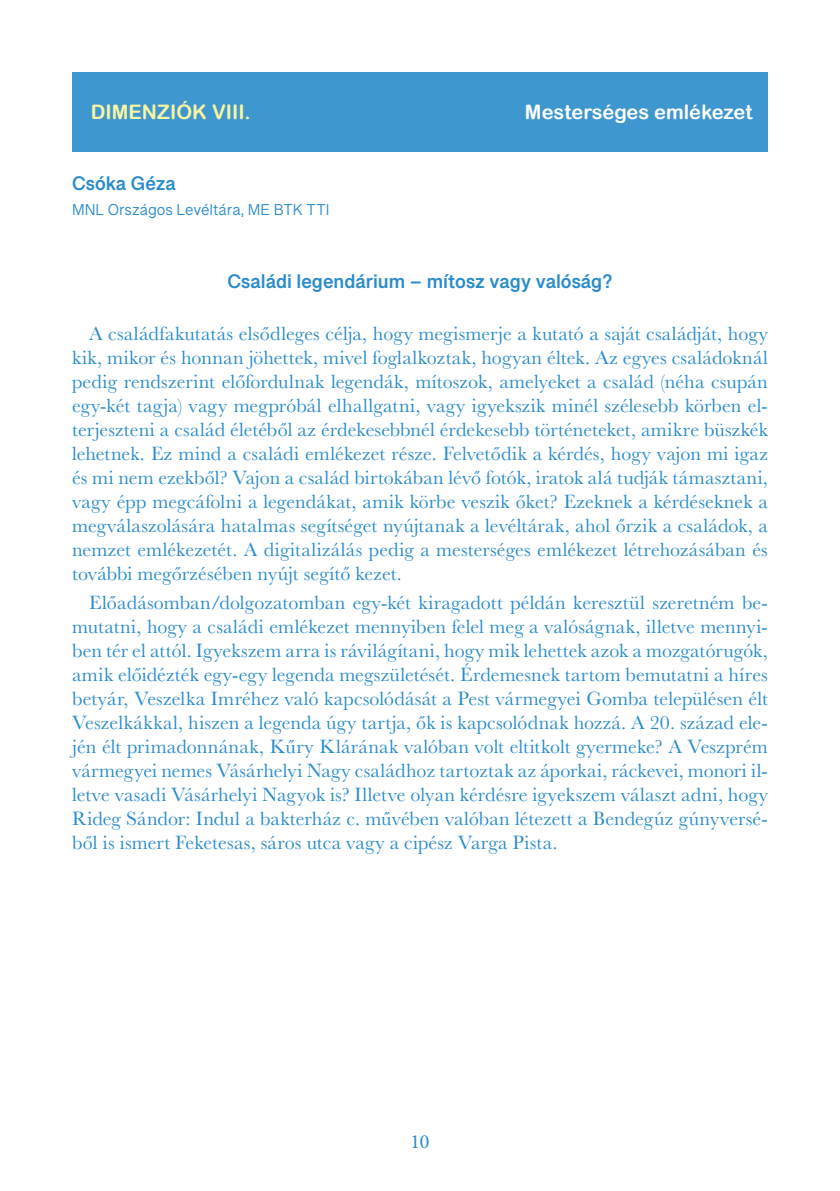
<style>
.page{position:relative;width:840px;height:1191px;background:#fff}
.page>*{position:absolute;margin:0;border:0;box-sizing:border-box;transform-origin:0 0}
.t1{font:20px/24px "Baskerville";letter-spacing:.005em;color:#2a8ccb;text-align:justify}
.t2{font:700 20px "Grantha Sangam MN";color:#2a8ccb}
.t3{font:20px "Arial Rounded MT Bold";color:#fff}
.t4{font:20px "Arial Rounded MT Bold";color:#f8f4a2}
.t5{font:20px "Minion Pro";color:#2a8ccb}
.t6{font:16px "Grantha Sangam MN";color:#2a8ccb}
</style>
<div class="page">
<div style="left:72px;top:72px;width:695px;height:79px;background:#3f97d0"></div>
<p class="t4" style="left:91px;top:100px;width:161px">DIMENZIÓK VIII.</p>
<p class="t3" style="left:524px;top:100px;width:229px">Mesterséges emlékezet</p>
<p class="t2" style="left:72px;top:172px;width:105px">Csóka Géza</p>
<p class="t6" style="left:72px;top:200px;width:259px">MNL Országos Levéltára, ME BTK TTI</p>
<p class="t2" style="left:227px;top:269px;width:386px">Családi legendárium – mítosz vagy valóság?</p>
<p class="t1" style="left:72px;top:321px;width:697px;text-indent:17px">A családfakutatás elsődleges célja, hogy megismerje a kutató a saját családját, hogy kik, mikor és honnan jöhettek, mivel foglalkoztak, hogyan éltek. Az egyes családoknál pedig rendszerint előfordulnak legendák, mítoszok, amelyeket a család (néha csupán egy-két tagja) vagy megpróbál elhallgatni, vagy igyekszik minél szélesebb körben el&shy;terjeszteni a család életéből az érdekesebbnél érdekesebb történeteket, amikre büszkék lehetnek. Ez mind a családi emlékezet része. Felvetődik a kérdés, hogy vajon mi igaz és mi nem ezekből? Vajon a család birtokában lévő fotók, iratok alá tudják támasztani, vagy épp megcáfolni a legendákat, amik körbe veszik őket? Ezeknek a kérdéseknek a megválaszolására hatalmas segítséget nyújtanak a levéltárak, ahol őrzik a családok, a nemzet emlékezetét. A digitalizálás pedig a mesterséges emlékezet létrehozásában és további megőrzésében nyújt segítő kezet.</p>
<p class="t1" style="left:72px;top:591px;width:697px;text-indent:17px">Előadásomban/dolgozatomban egy-két kiragadott példán keresztül szeretném be&shy;mutatni, hogy a családi emlékezet mennyiben felel meg a valóságnak, illetve mennyi&shy;ben tér el attól. Igyekszem arra is rávilágítani, hogy mik lehettek azok a mozgatórugók, amik előidézték egy-egy legenda megszületését. Érdemesnek tartom bemutatni a híres betyár, Veszelka Imréhez való kapcsolódását a Pest vármegyei Gomba településen élt Veszelkákkal, hiszen a legenda úgy tartja, ők is kapcsolódnak hozzá. A 20. század ele&shy;jén élt primadonnának, Kűry Klárának valóban volt eltitkolt gyermeke? A Veszprém vármegyei nemes Vásárhelyi Nagy családhoz tartoztak az áporkai, ráckevei, monori il&shy;letve vasadi Vásárhelyi Nagyok is? Illetve olyan kérdésre igyekszem választ adni, hogy Rideg Sándor: Indul a bakterház c. művében valóban létezett a Bendegúz gúnyversé&shy;ből is ismert Feketesas, sáros utca vagy a cipész Varga Pista.</p>
<p class="t5" style="left:410px;top:1128px;width:21px">10</p>
</div>
